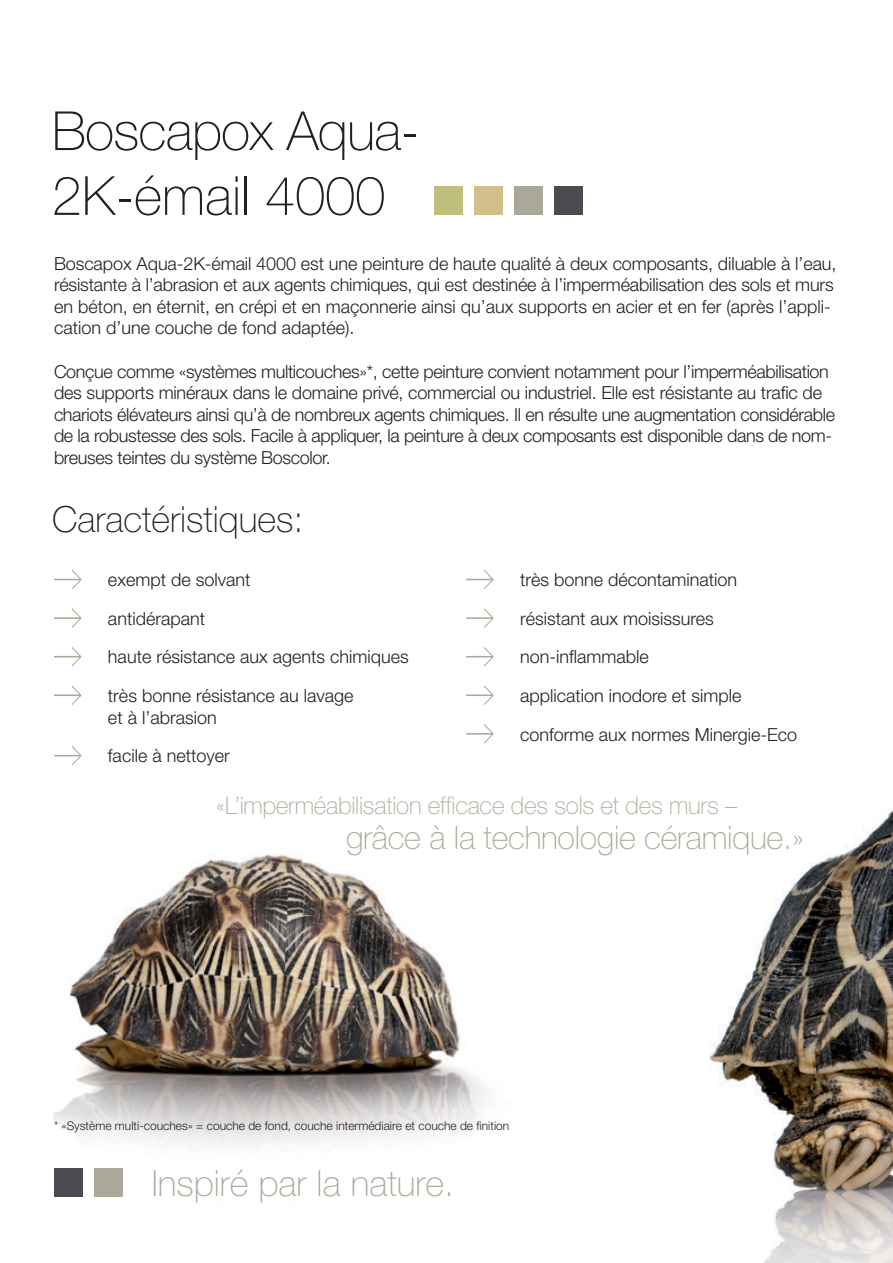
<style>
.page{position:relative;width:893px;height:1263px;background:#fff}
.page>*{position:absolute;margin:0;border:0;box-sizing:border-box;transform-origin:0 0}
.t1{font:100 54px/64.8px "Helvetica Neue";letter-spacing:-.015em;color:#231f20}
.t2{font:100 36px "Helvetica Neue";color:#aaa999}
.t3{font:100 36px "Helvetica Neue";color:#231f20}
.t4{font:100 32.4px "Helvetica Neue";letter-spacing:-.01em;color:#aaa999}
.t5{font:100 24.3px "Helvetica Neue";letter-spacing:-.01em;color:#aaa999}
.t6{font:300 18px/38.5px "Helvetica Neue";letter-spacing:-.01em;color:#231f20}
.t7{font:300 12px "Helvetica Neue";color:#231f20}
</style>
<div class="page">
<img style="left:53px;top:808px;width:840px;height:455px">
<div style="left:435px;top:186px;width:28px;height:28px;background:#bebf7c"></div>
<div style="left:475px;top:186px;width:28px;height:28px;background:#d2bf8c"></div>
<div style="left:515px;top:186px;width:28px;height:28px;background:#aaa999"></div>
<div style="left:555px;top:186px;width:28px;height:28px;background:#4e4a51"></div>
<div style="left:94px;top:1168px;width:28px;height:28px;background:#aaa999"></div>
<div style="left:54px;top:1168px;width:28px;height:28px;background:#4e4a51"></div>
<svg style="left:54px;top:569px;width:28px;height:20px"></svg>
<svg style="left:54px;top:608px;width:28px;height:20px"></svg>
<svg style="left:54px;top:647px;width:28px;height:20px"></svg>
<svg style="left:54px;top:685px;width:28px;height:20px"></svg>
<svg style="left:54px;top:746px;width:28px;height:20px"></svg>
<svg style="left:466px;top:569px;width:28px;height:20px"></svg>
<svg style="left:466px;top:608px;width:28px;height:20px"></svg>
<svg style="left:466px;top:647px;width:28px;height:20px"></svg>
<svg style="left:466px;top:685px;width:28px;height:20px"></svg>
<svg style="left:466px;top:724px;width:28px;height:20px"></svg>
<h1 class="t1" style="left:52px;top:98px;width:369px">Boscapox Aqua-<br>2K-émail 4000</h1>
<p class="t6" style="left:54px;top:252px;width:784px;line-height:21.6px">Boscapox Aqua-2K-émail 4000 est une peinture de haute qualité à deux composants, diluable à l’eau, résistante à l’abrasion et aux agents chimiques, qui est destinée à l’imperméabilisation des sols et murs en béton, en éternit, en crépi et en maçonnerie ainsi qu’aux supports en acier et en fer (après l’appli&shy;cation d’une couche de fond adaptée).</p>
<p class="t6" style="left:54px;top:360px;width:783px;line-height:21.6px">Conçue comme «systèmes multicouches»*, cette peinture convient notamment pour l’imperméabilisation des supports minéraux dans le domaine privé, commercial ou industriel. Elle est résistante au trafic de chariots élévateurs ainsi qu’à de nombreux agents chimiques. Il en résulte une augmentation considérable de la robustesse des sols. Facile à appliquer, la peinture à deux composants est disponible dans de nom&shy;breuses teintes du système Boscolor.</p>
<h2 class="t3" style="left:52px;top:499px;width:253px">Caractéristiques:</h2>
<p class="t6" style="left:108px;top:560px;width:302px">exempt de solvant<br>antidérapant<br>haute résistance aux agents chimiques très bonne résistance au lavage</p>
<p class="t6" style="left:108px;top:697px;width:123px">et à l’abrasion facile à nettoyer</p>
<p class="t6" style="left:520px;top:560px;width:279px">très bonne décontamination résistant aux moisissures non-inflammable<br>application inodore et simple conforme aux normes Minergie-Eco</p>
<h3 class="t5" style="left:216px;top:792px;width:523px">«L’imperméabilisation efficace des sols et des murs –</h3>
<h3 class="t4" style="left:346px;top:819px;width:460px">grâce à la technologie céramique.»</h3>
<p class="t7" style="left:54px;top:1118px;width:457px">* «Système multi-couches» = couche de fond, couche intermédiaire et couche de finition</p>
<h2 class="t2" style="left:152px;top:1162px;width:304px">Inspiré par la nature.</h2>
</div>
